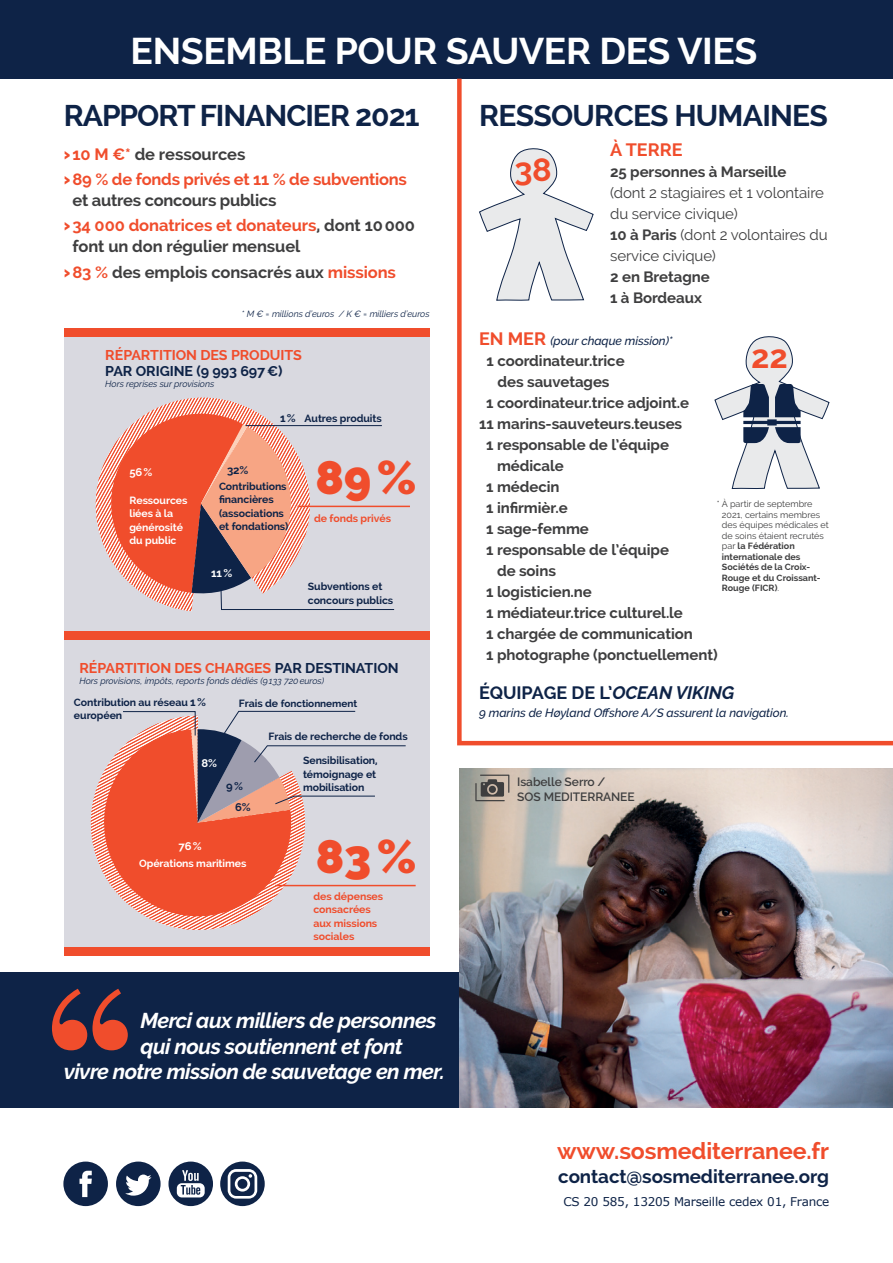
<style>
.page{position:relative;width:893px;height:1263px;background:#fff}
.page>*{position:absolute;margin:0;border:0;box-sizing:border-box;transform-origin:0 0}
.t1{font:900 46.8px "Raleway";color:#f04d2c}
.t2{font:700 37.35px "Raleway";letter-spacing:-.01em;color:#fff}
.t3{font:700 32.4px "Raleway";color:#f04d2c}
.t4{font:700 30px "Raleway";letter-spacing:-.035em;color:#0e2347}
.t5{font:700 23.1px "Raleway";letter-spacing:-.005em;color:#f04d2c}
.t6{font:italic 700 21.3px "Raleway";letter-spacing:-.025em;color:#fff}
.t7{font:700 18.75px "Raleway";letter-spacing:-.005em;color:#0e2347}
.t8{font:700 18px "Raleway";letter-spacing:-.005em;color:#0e2347}
.t9{font:700 18px "Raleway";letter-spacing:-.005em;color:#f04d2c}
.t10{font:700 16.5px/25.2px "Raleway";letter-spacing:-.005em;color:#3e3e3f}
.t11{font:700 16.5px/25.2px "Raleway";letter-spacing:-.015em;color:#f04d2c}
.t12{font:700 15px/21px "Raleway";letter-spacing:-.005em;color:#3e3e3f}
.t13{font:15px/21px "Raleway";letter-spacing:-.005em;color:#3e3e3f}
.t14{font:700 14.25px "Raleway";letter-spacing:-.005em;color:#f04d2c}
.t15{font:700 14.25px "Raleway";letter-spacing:-.005em;color:#0e2347}
.t16{font:italic 500 12px "Raleway";letter-spacing:-.005em;color:#0e2347}
.t17{font:12px "Verdana";letter-spacing:-.015em;color:#0e2347}
.t18{font:600 12px/15px "Raleway";letter-spacing:-.005em;color:#3e3e3f}
.t19{font:700 11.25px "Raleway";color:#fff}
.t20{font:700 11.25px "Raleway";color:#0e2347}
.t21{font:700 10.5px/13.5px "Raleway";letter-spacing:-.005em;color:#0e2347}
.t22{font:700 10.5px/13.5px "Raleway";letter-spacing:-.005em;color:#fff}
.t23{font:700 10.5px/13.5px "Raleway";letter-spacing:-.005em;color:#f04d2c}
.t24{font:700 10.05px "Raleway";letter-spacing:-.005em;color:#0e2347}
.t25{font:9px/10.5px "Raleway";color:#3e3e3f}
.t26{font:italic 9px "Raleway";color:#0e2347}
.s1{font-weight:900;font-size:18px}
.s2{color:#3e3e3f}
.s3{font-weight:900;font-size:18px;color:#f04d2c}
.s4{color:#f04d2c}
.s5{color:#0e2347}
.s6{font-size:11.25px}
.s7{font-size:10.5px}
.s8{font-weight:700}
.s9{font-weight:700;font-style:normal;font-size:18px;color:#f04d2c}
.s10{font-style:italic}
</style>
<div class="page">
<div style="left:64px;top:333px;width:366px;height:623px;background:#d9d9e0"></div>
<svg style="left:63px;top:1161px;width:45px;height:45px"></svg>
<svg style="left:116px;top:1161px;width:45px;height:45px"></svg>
<svg style="left:168px;top:1161px;width:45px;height:45px"></svg>
<svg style="left:220px;top:1161px;width:45px;height:45px"></svg>
<div style="left:64px;top:328px;width:365px;height:9px;background:#f04d2c"></div>
<div style="left:64px;top:631px;width:365px;height:9px;background:#f04d2c"></div>
<div style="left:64px;top:947px;width:365px;height:9px;background:#f04d2c"></div>
<div style="left:0;top:0;width:893px;height:79px;background:#0e2347"></div>
<svg style="left:457px;top:78px;width:436px;height:668px"></svg>
<div style="left:0;top:972px;width:893px;height:135px;background:#0e2347"></div>
<svg style="left:52px;top:989px;width:76px;height:61px"></svg>
<svg style="left:95px;top:398px;width:300px;height:213px"></svg>
<hr style="left:298px;top:506px;width:112px;height:1px;background:#f04d2c">
<hr style="left:275px;top:885px;width:141px;height:1px;background:#f04d2c">
<svg style="left:90px;top:711px;width:316px;height:219px"></svg>
<svg style="left:479px;top:147px;width:115px;height:154px"></svg>
<svg style="left:714px;top:334px;width:116px;height:155px"></svg>
<img style="left:459px;top:768px;width:434px;height:339px">
<svg style="left:475px;top:775px;width:34px;height:26px"></svg>
<h2 class="t2" style="left:131px;top:30px;width:628px">ENSEMBLE POUR SAUVER DES VIES</h2>
<h3 class="t4" style="left:64px;top:99px;width:357px">RAPPORT FINANCIER 2021</h3>
<p class="t11" style="left:64px;top:141px;width:345px"><span class="s1">›</span> 10 M €* <span class="s2">de ressources<br></span><span class="s1">›</span> 89 % de fonds privés et 11 % de subventions</p>
<p class="t10" style="left:64px;top:188px;width:353px;text-indent:9px">et autres concours publics<br><span class="s3">›</span> <span class="s4">34 000 donatrices et donateurs</span>, dont 10 000</p>
<p class="t10" style="left:64px;top:234px;width:334px;text-indent:9px">font un don régulier mensuel<br><span class="s3">›</span> <span class="s4">83 %</span> des emplois consacrés aux <span class="s4">missions</span></p>
<p class="t26" style="left:242px;top:310px;width:189px">* M € = millions d’euros / K € = milliers d’euros</p>
<p class="t14" style="left:105px;top:347px;width:198px">RÉPARTITION DES PRODUITS</p>
<p class="t15" style="left:105px;top:363px;width:179px">PAR ORIGINE (9 993 697 €)</p>
<p class="t26" style="left:105px;top:380px;width:111px">Hors reprises sur provisions</p>
<p class="t19" style="left:129px;top:465px;width:25px">56 %</p>
<p class="t22" style="left:129px;top:494px;width:60px">Ressources liées à la générosité du public</p>
<p class="t20" style="left:280px;top:412px;width:17px">1 %</p>
<p class="t21" style="left:305px;top:411px;width:79px">Autres produits</p>
<p class="t20" style="left:227px;top:463px;width:23px">32%</p>
<p class="t21" style="left:219px;top:479px;width:71px">Contributions financières (associations et fondations)</p>
<h1 class="t1" style="left:315px;top:451px;width:103px">89 %</h1>
<p class="t23" style="left:314px;top:512px;width:78px">de fonds privés</p>
<p class="t19" style="left:211px;top:567px;width:23px">11 %</p>
<p class="t21" style="left:308px;top:580px;width:87px">Subventions et concours publics</p>
<p class="t14" style="left:79px;top:660px;width:321px">RÉPARTITION DES CHARGES <span class="s5">PAR DESTINATION</span></p>
<p class="t26" style="left:79px;top:677px;width:246px">Hors provisions, impôts, reports fonds dédiés (9 133 720 euros)</p>
<p class="t21" style="left:74px;top:695px;width:134px">Contribution au réseau <span class="s6">1 %</span></p>
<p class="t24" style="left:239px;top:698px;width:120px"><span class="s7">Frais de</span> fonctionnement</p>
<p class="t21" style="left:74px;top:709px;width:50px">européen</p>
<p class="t19" style="left:202px;top:757px;width:17px">8%</p>
<p class="t20" style="left:226px;top:780px;width:18px">9 %</p>
<p class="t20" style="left:235px;top:801px;width:17px">6%</p>
<p class="t19" style="left:178px;top:840px;width:25px">76 %</p>
<p class="t22" style="left:139px;top:856px;width:109px">Opérations maritimes</p>
<p class="t21" style="left:268px;top:730px;width:141px">Frais de recherche de fonds</p>
<p class="t21" style="left:303px;top:754px;width:76px">Sensibilisation, témoignage et mobilisation</p>
<h1 class="t1" style="left:316px;top:830px;width:102px">83 %</h1>
<p class="t23" style="left:313px;top:889px;width:71px">des dépenses consacrées aux missions sociales</p>
<h3 class="t6" style="left:141px;top:1012px;width:297px">Merci aux milliers de personnes</h3>
<h3 class="t6" style="left:141px;top:1038px;width:264px">qui nous soutiennent et font</h3>
<h3 class="t6" style="left:64px;top:1063px;width:383px">vivre notre mission de sauvetage en mer.</h3>
<h3 class="t4" style="left:479px;top:99px;width:350px">RESSOURCES HUMAINES</h3>
<p class="t9" style="left:610px;top:139px;width:74px">À TERRE</p>
<p class="t12" style="left:610px;top:161px;width:178px">25 personnes à Marseille</p>
<p class="t13" style="left:610px;top:182px;width:219px">(dont 2 stagiaires et 1 volontaire du service civique)<br><span class="s8">10 à Paris</span> (dont 2 volontaires du service civique)</p>
<p class="t12" style="left:610px;top:266px;width:101px">2 en Bretagne<br>1 à Bordeaux</p>
<p class="t16" style="left:479px;top:336px;width:195px"><span class="s9">EN MER</span> (pour chaque mission)*</p>
<p class="t12" style="left:487px;top:350px;width:140px">1 coordinateur.trice</p>
<p class="t12" style="left:497px;top:371px;width:114px">des sauvetages</p>
<p class="t12" style="left:486px;top:392px;width:205px">1 coordinateur.trice adjoint.e</p>
<p class="t12" style="left:479px;top:413px;width:205px">11 marins-sauveteurs.teuses</p>
<p class="t12" style="left:486px;top:434px;width:184px">1 responsable de l’équipe</p>
<p class="t12" style="left:497px;top:455px;width:68px">médicale</p>
<p class="t12" style="left:486px;top:476px;width:75px">1 médecin</p>
<p class="t12" style="left:486px;top:497px;width:83px">1 infirmièr.e</p>
<p class="t12" style="left:486px;top:518px;width:104px">1 sage-femme</p>
<p class="t12" style="left:486px;top:539px;width:184px">1 responsable de l’équipe</p>
<p class="t12" style="left:497px;top:560px;width:60px">de soins</p>
<p class="t12" style="left:486px;top:581px;width:107px">1 logisticien.ne</p>
<p class="t12" style="left:486px;top:602px;width:198px">1 médiateur.trice culturel.le</p>
<p class="t12" style="left:486px;top:623px;width:208px">1 chargée de communication</p>
<p class="t12" style="left:486px;top:644px;width:233px">1 photographe (ponctuellement)</p>
<p class="t8" style="left:479px;top:682px;width:257px">ÉQUIPAGE DE L’<span class="s10">OCEAN VIKING</span></p>
<p class="t16" style="left:479px;top:705px;width:311px">9 marins de Høyland Offshore A/S assurent la navigation.</p>
<h3 class="t3" style="left:514px;top:151px;width:39px">38</h3>
<h3 class="t3" style="left:751px;top:338px;width:38px">22</h3>
<p class="t25" style="left:722px;top:499px;width:108px;text-indent:-5px">* À partir de septembre<br>2021, certains membres des équipes médicales et de soins étaient recrutés par <span class="s8">la Fédération internationale des<br>Sociétés de la Croix-<br>Rouge et du Croissant-<br>Rouge (FICR)</span>.</p>
<p class="t18" style="left:517px;top:775px;width:119px">Isabelle Serro /<br>SOS MEDITERRANEE</p>
<h3 class="t5" style="left:557px;top:1138px;width:274px">www.sosmediterranee.fr</h3>
<p class="t7" style="left:558px;top:1166px;width:272px">contact@sosmediterranee.org</p>
<p class="t17" style="left:563px;top:1197px;width:267px">CS 20 585, 13205 Marseille cedex 01, France</p>
</div>
